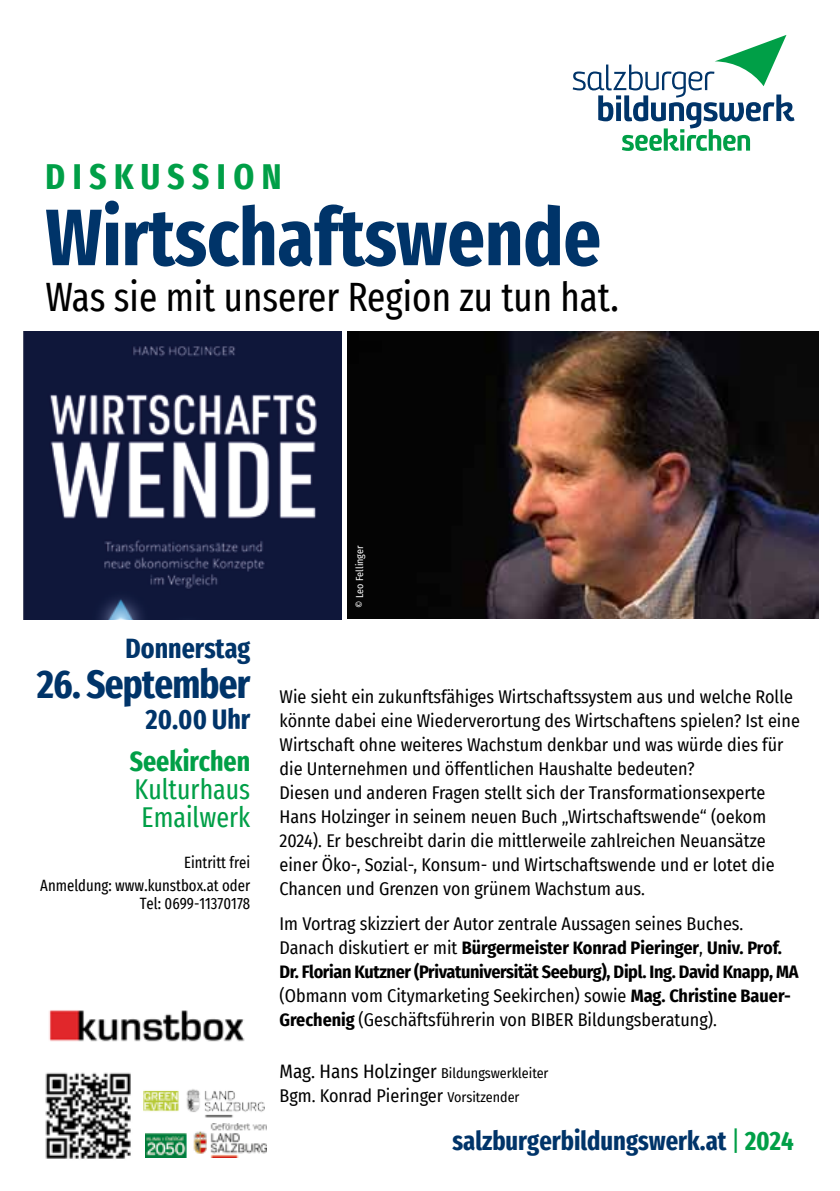
<style>
.page{position:relative;width:840px;height:1191px;background:#fff}
.page>*{position:absolute;margin:0;border:0;box-sizing:border-box;transform-origin:0 0}
.t1{font:700 extra-condensed 80px "Fira Sans";color:#003469}
.t2{font:extra-condensed 40px "Fira Sans";color:#000}
.t3{font:700 extra-condensed 40px "Fira Sans";letter-spacing:-.02em;color:#003469}
.t4{font:700 extra-condensed 36px "Fira Sans";letter-spacing:.21em;color:#009f47}
.t5{font:extra-condensed 28px/28px "Fira Sans";color:#009f47}
.t6{font:700 extra-condensed 28px "Fira Sans";color:#003469}
.t7{font:700 extra-condensed 28px "Fira Sans";color:#009f47}
.t8{font:700 extra-condensed 26.6px "Fira Sans";color:#003469}
.t9{font:18px/24px "Fira Sans Condensed";color:#000}
.t10{font:extra-condensed 16px/23.6px "Fira Sans";color:#000;text-align:right}
.t11{font:14px "Fira Sans Condensed";color:#000}
.t12{font:10px "Fira Sans Condensed";color:#fff}
.s1{font-weight:700}
.s2{font-size:19px}
.s3{font-size:14px}
.s4{font-weight:400;color:#009f47}
.s5{color:#009f47}
</style>
<div class="page">
<img style="left:23px;top:332px;width:318px;height:287px">
<img style="left:347px;top:332px;width:470px;height:286px">
<svg style="left:572px;top:35px;width:222px;height:116px"></svg>
<img style="left:143px;top:1089px;width:121px;height:28px">
<img style="left:145px;top:1123px;width:121px;height:34px">
<img style="left:49px;top:1010px;width:196px;height:32px">
<img style="left:45px;top:1072px;width:86px;height:87px">
<h3 class="t4" style="left:46px;top:147px;width:237px">Diskussion</h3>
<h1 class="t1" style="left:45px;top:171px;width:557px">Wirtschaftswende</h1>
<h2 class="t2" style="left:45px;top:267px;width:574px">Was sie mit unserer Region zu tun hat.</h2>
<h3 class="t6" style="left:125px;top:625px;width:126px">Donnerstag</h3>
<h2 class="t3" style="left:37px;top:651px;width:214px">26. September</h2>
<h3 class="t6" style="left:146px;top:696px;width:106px">20.00 Uhr</h3>
<h3 class="t7" style="left:130px;top:738px;width:122px">Seekirchen</h3>
<h3 class="t5" style="left:134px;top:774px;width:117px">Kulturhaus<br>Emailwerk</h3>
<p class="t10" style="left:40px;top:850px;width:211px">Eintritt frei<br>Anmeldung: www.kunstbox.at oder</p>
<p class="t10" style="left:140px;top:891px;width:112px">Tel: 0699-11370178</p>
<p class="t12" style="left:352px;top:607px;width:64px;rotate:-90deg">© Leo Fellinger</p>
<p class="t9" style="left:279px;top:684px;width:521px">Wie sieht ein zukunftsfähiges Wirtschaftssystem aus und welche Rolle könnte dabei eine Wiederverortung des Wirtschaftens spielen? Ist eine Wirtschaft ohne weiteres Wachstum denkbar und was würde dies für die Unternehmen und öffentlichen Haushalte bedeuten?<br>Diesen und anderen Fragen stellt sich der Transformationsexperte Hans Holzinger in seinem neuen Buch „Wirtschaftswende“ (oekom 2024). Er beschreibt darin die mittlerweile zahlreichen Neuansätze einer Öko-, Sozial-, Konsum- und Wirtschaftswende und er lotet die Chancen und Grenzen von grünem Wachstum aus.</p>
<p class="t9" style="left:279px;top:911px;width:520px">Im Vortrag skizziert der Autor zentrale Aussagen seines Buches.<br>Danach diskutiert er mit <span class="s1">Bürgermeister Konrad Pieringer</span>, <span class="s1">Univ. Prof.<br>Dr. Florian Kutzner (Privatuniversität Seeburg), Dipl. Ing. David Knapp, MA </span>(Obmann vom Citymarketing Seekirchen) sowie <span class="s1">Mag. Christine Bauer-Grechenig</span> (Geschäftsführerin von BIBER Bildungsberatung).</p>
<p class="t11" style="left:279px;top:1062px;width:270px"><span class="s2">Mag. Hans Holzinger</span> Bildungswerkleiter</p>
<p class="t9" style="left:279px;top:1083px;width:241px">Bgm. Konrad Pieringer <span class="s3">Vorsitzender</span></p>
<h3 class="t8" style="left:452px;top:1119px;width:342px">salzburgerbildungswerk.at <span class="s4">|</span> <span class="s5">2024</span></h3>
</div>
